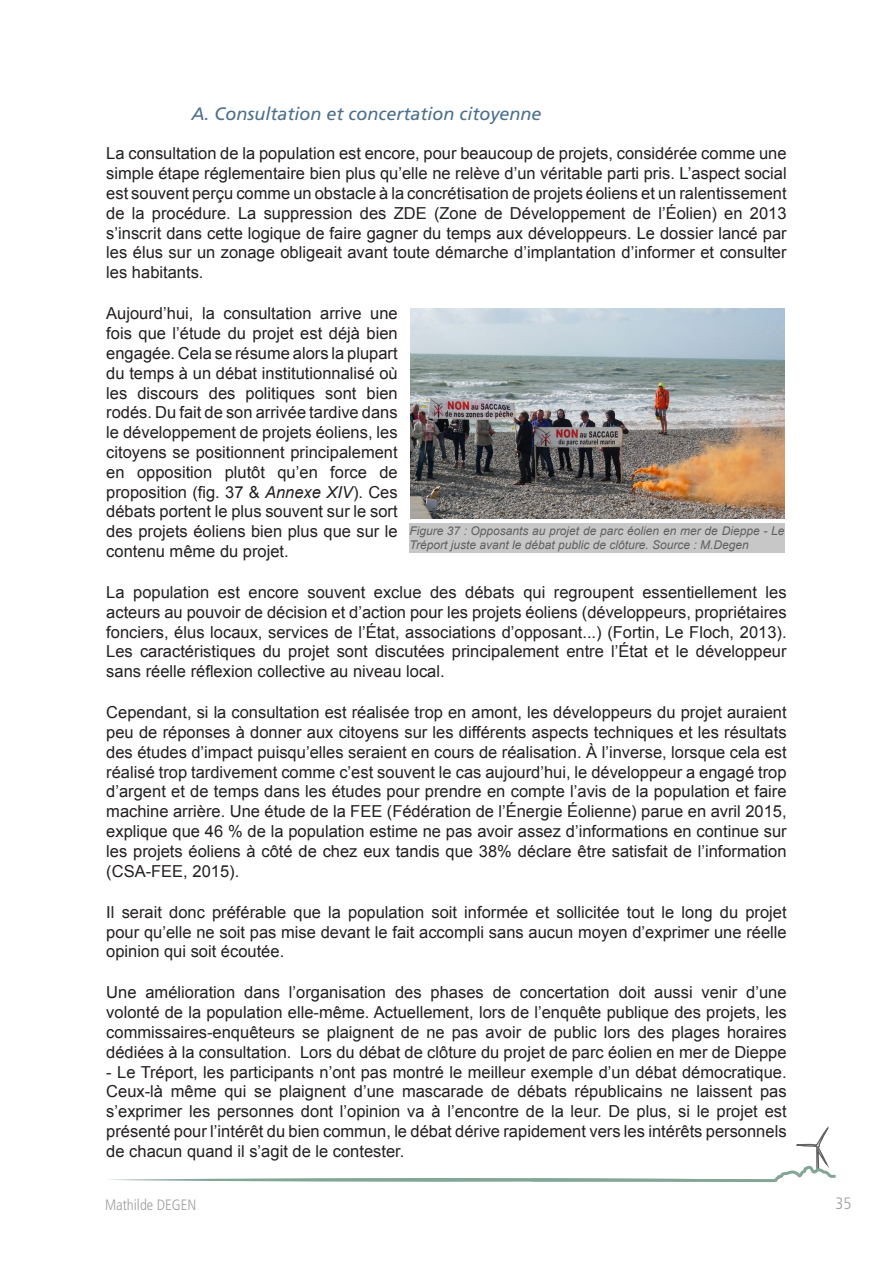
<style>
.page{position:relative;width:893px;height:1263px;background:#fff}
.page>*{position:absolute;margin:0;border:0;box-sizing:border-box;transform-origin:0 0}
.sous_titre_lettre{font:italic 18px "Frutiger LT Std";color:#4c6f8c}
._1__Normal{font:16.5px/19.8px "Arial";color:#231f20;text-align:justify}
.t1{font:300 condensed 16.5px "Frutiger LT Std";color:#9e9e9e}
.t2{font:300 condensed 15px "Frutiger LT Std";color:#9e9e9e}
.t3{font:italic 12px/14.4px "Arial";color:#606060}
.s1{font-style:italic}
</style>
<div class="page">
<svg style="left:108px;top:1127px;width:728px;height:57px"></svg>
<img style="left:410px;top:308px;width:375px;height:211px">
<div style="left:410px;top:523px;width:375px;height:30px;background:#c7c7c7"></div>
<p class="sous_titre_lettre" style="left:191px;top:103px;width:352px">A. Consultation et concertation citoyenne</p>
<p class="_1__Normal" style="left:106px;top:144px;width:682px">La consultation de la population est encore, pour beaucoup de projets, considérée comme une simple étape réglementaire bien plus qu’elle ne relève d’un véritable parti pris. L’aspect social est souvent perçu comme un obstacle à la concrétisation de projets éoliens et un ralentissement de la procédure. La suppression des ZDE (Zone de Développement de l’Éolien) en 2013 s’inscrit dans cette logique de faire gagner du temps aux développeurs. Le dossier lancé par les élus sur un zonage obligeait avant toute démarche d’implantation d’informer et consulter les habitants.</p>
<p class="_1__Normal" style="left:106px;top:303px;width:293px">Aujourd’hui, la consultation arrive une fois que l’étude du projet est déjà bien engagée. Cela se résume alors la plupart du temps à un débat institutionnalisé où les discours des politiques sont bien rodés. Du fait de son arrivée tardive dans le développement de projets éoliens, les citoyens se positionnent principalement en opposition plutôt qu’en force de proposition (fig. 37 &amp; <span class="s1">Annexe XIV</span>). Ces débats portent le plus souvent sur le sort des projets éoliens bien plus que sur le contenu même du projet.</p>
<p class="_1__Normal" style="left:106px;top:582px;width:682px">La population est encore souvent exclue des débats qui regroupent essentiellement les acteurs au pouvoir de décision et d’action pour les projets éoliens (développeurs, propriétaires fonciers, élus locaux, services de l’État, associations d’opposant...) (Fortin, Le Floch, 2013).<br>Les caractéristiques du projet sont discutées principalement entre l’État et le développeur sans réelle réflexion collective au niveau local.</p>
<p class="_1__Normal" style="left:106px;top:702px;width:682px">Cependant, si la consultation est réalisée trop en amont, les développeurs du projet auraient peu de réponses à donner aux citoyens sur les différents aspects techniques et les résultats des études d’impact puisqu’elles seraient en cours de réalisation. À l’inverse, lorsque cela est réalisé trop tardivement comme c’est souvent le cas aujourd’hui, le développeur a engagé trop d’argent et de temps dans les études pour prendre en compte l’avis de la population et faire machine arrière. Une étude de la FEE (Fédération de l’Énergie Éolienne) parue en avril 2015, explique que 46 % de la population estime ne pas avoir assez d’informations en continue sur les projets éoliens à côté de chez eux tandis que 38% déclare être satisfait de l’information (CSA-FEE, 2015).</p>
<p class="_1__Normal" style="left:106px;top:902px;width:682px">Il serait donc préférable que la population soit informée et sollicitée tout le long du projet pour qu’elle ne soit pas mise devant le fait accompli sans aucun moyen d’exprimer une réelle opinion qui soit écoutée.</p>
<p class="_1__Normal" style="left:106px;top:983px;width:682px">Une amélioration dans l’organisation des phases de concertation doit aussi venir d’une volonté de la population elle-même. Actuellement, lors de l’enquête publique des projets, les commissaires-enquêteurs se plaignent de ne pas avoir de public lors des plages horaires dédiées à la consultation. Lors du débat de clôture du projet de parc éolien en mer de Dieppe</p>
<p class="_1__Normal" style="left:106px;top:1062px;width:682px">- Le Tréport, les participants n’ont pas montré le meilleur exemple d’un débat démocratique.<br>Ceux-là même qui se plaignent d’une mascarade de débats républicains ne laissent pas s’exprimer les personnes dont l’opinion va à l’encontre de la leur. De plus, si le projet est présenté pour l’intérêt du bien commun, le débat dérive rapidement vers les intérêts personnels de chacun quand il s’agit de le contester.</p>
<p class="t3" style="left:410px;top:523px;width:376px">Figure 37 : Opposants au projet de parc éolien en mer de Dieppe - Le<br>Tréport juste avant le débat public de clôture. Source : M.Degen</p>
<p class="t2" style="left:105px;top:1196px;width:93px">Mathilde DEGEN</p>
<p class="t1" style="left:836px;top:1194px;width:17px">35</p>
</div>
